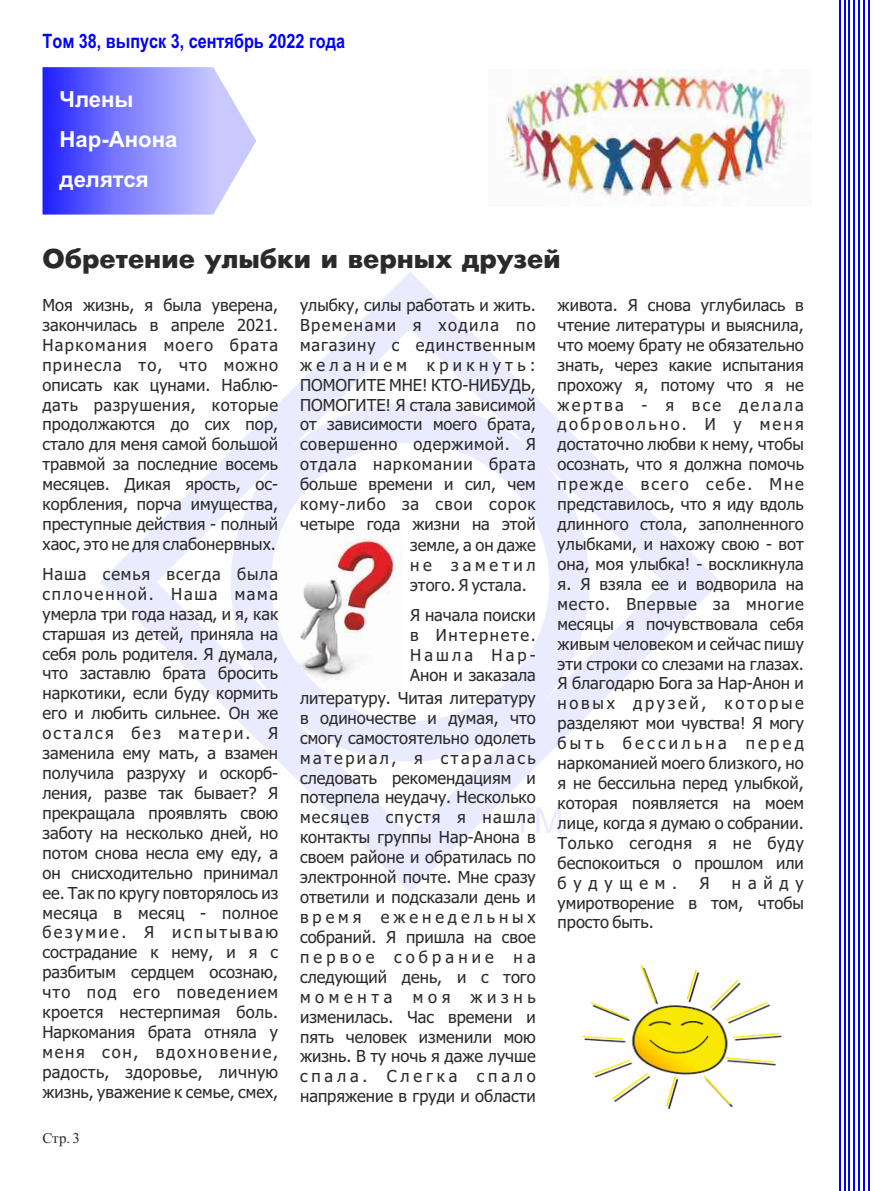
<style>
.page{position:relative;width:893px;height:1191px;background:#fff}
.page>*{position:absolute;margin:0;border:0;box-sizing:border-box;transform-origin:0 0}
.t1{font:700 27px "Futuris";color:#2b2929}
.t2{font:700 22.2px/40.2px "Arial";color:#fff}
.t3{font:700 19.8px "Arial Narrow";color:#00f}
.t4{font:16.5px/20px "Tahoma";color:#2b2929;text-align:justify}
.t5{font:15px "Times New Roman";color:#2b2929}
</style>
<div class="page">
<svg style="left:100px;top:272px;width:620px;height:620px"></svg>
<svg style="left:512px;top:807px;width:49px;height:26px"></svg>
<svg style="left:43px;top:67px;width:213px;height:148px;background:#8f8fff"></svg>
<hr style="left:839px;top:0;width:1px;height:1191px;background:#00f">
<hr style="left:844px;top:0;width:1px;height:1191px;background:#00f">
<hr style="left:849px;top:0;width:1px;height:1191px;background:#00f">
<hr style="left:853px;top:0;width:2px;height:1191px;background:#00f">
<hr style="left:858px;top:0;width:2px;height:1191px;background:#00f">
<hr style="left:863px;top:0;width:2px;height:1191px;background:#00f">
<hr style="left:868px;top:0;width:1px;height:1191px;background:#00f">
<img style="left:504px;top:70px;width:291px;height:126px">
<img style="left:582px;top:964px;width:200px;height:146px">
<p class="t3" style="left:43px;top:34px;width:304px">Том 38, выпуск 3, сентябрь 2022 года</p>
<h2 class="t2" style="left:60px;top:81px;width:119px">Члены<br>Нар-Анона делятся</h2>
<h1 class="t1" style="left:43px;top:248px;width:520px">Обретение улыбки и верных друзей</h1>
<p class="t4" style="left:42px;top:296px;width:237px">Моя жизнь, я была уверена, закончилась в апреле 2021.<br>Наркомания моего брата принесла то, что можно описать как цунами. Наблю&shy;дать разрушения, которые продолжаются до сих пор, стало для меня самой большой травмой за последние восемь месяцев. Дикая ярость, ос&shy;корбления, порча имущества, преступные действия - полный хаос, это не для слабонервных.</p>
<p class="t4" style="left:42px;top:565px;width:237px">Наша семья всегда была сплоченной. Наша мама умерла три года назад, и я, как старшая из детей, приняла на себя роль родителя. Я думала, что заставлю брата бросить наркотики, если буду кормить его и любить сильнее. Он же остался без матери. Я заменила ему мать, а взамен получила разруху и оскорб&shy;ления, разве так бывает? Я прекращала проявлять свою заботу на несколько дней, но потом снова несла ему еду, а он снисходительно принимал ее. Так по кругу повторялось из месяца в месяц - полное безумие. Я испытываю сострадание к нему, и я с разбитым сердцем осознаю, что под его поведением кроется нестерпимая боль.<br>Наркомания брата отняла у меня сон, вдохновение, радость, здоровье, личную жизнь, уважение к семье, смех,</p>
<p class="t5" style="left:43px;top:1132px;width:39px">Стр. 3</p>
<p class="t4" style="left:300px;top:296px;width:237px">улыбку, силы работать и жить.<br>Временами я ходила по магазину с единственным желанием крикнуть:<br>ПОМОГИТЕ МНЕ! КТО-НИБУДЬ, ПОМОГИТЕ! Я стала зависимой от зависимости моего брата, совершенно одержимой. Я отдала наркомании брата больше времени и сил, чем кому-либо за свои сорок четыре года жизни на этой</p>
<p class="t4" style="left:410px;top:537px;width:127px">земле, а он даже не заметил этого. Я устала.</p>
<p class="t4" style="left:410px;top:606px;width:127px">Я начала поиски в Интернете.<br>Нашла Нар-Анон и заказала</p>
<p class="t4" style="left:300px;top:689px;width:237px">литературу. Читая литературу в одиночестве и думая, что смогу самостоятельно одолеть материал, я старалась следовать рекомендациям и потерпела неудачу. Несколько месяцев спустя я нашла контакты группы Нар-Анона в своем районе и обратилась по электронной почте. Мне сразу ответили и подсказали день и время еженедельных собраний. Я пришла на свое первое собрание на следующий день, и с того момента моя жизнь изменилась. Час времени и пять человек изменили мою жизнь. В ту ночь я даже лучше спала. Слегка спало напряжение в груди и области</p>
<p class="t4" style="left:558px;top:296px;width:248px">живота. Я снова углубилась в чтение литературы и выяснила, что моему брату не обязательно знать, через какие испытания прохожу я, потому что я не жертва - я все делала добровольно. И у меня достаточно любви к нему, чтобы осознать, что я должна помочь прежде всего себе. Мне представилось, что я иду вдоль длинного стола, заполненного улыбками, и нахожу свою - вот она, моя улыбка! - воскликнула я. Я взяла ее и водворила на место. Впервые за многие месяцы я почувствовала себя живым человеком и сейчас пишу эти строки со слезами на глазах.<br>Я благодарю Бога за Нар-Анон и новых друзей, которые разделяют мои чувства! Я могу быть бессильна перед наркоманией моего близкого, но я не бессильна перед улыбкой, которая появляется на моем лице, когда я думаю о собрании.<br>Только сегодня я не буду беспокоиться о прошлом или будущем.</p>
<p class="t4" style="left:558px;top:874px;width:248px;text-indent:174px">найду умиротворение в том, чтобы просто быть.</p>
<p class="t4" style="left:699px;top:874px;width:12px">Я</p>
</div>
